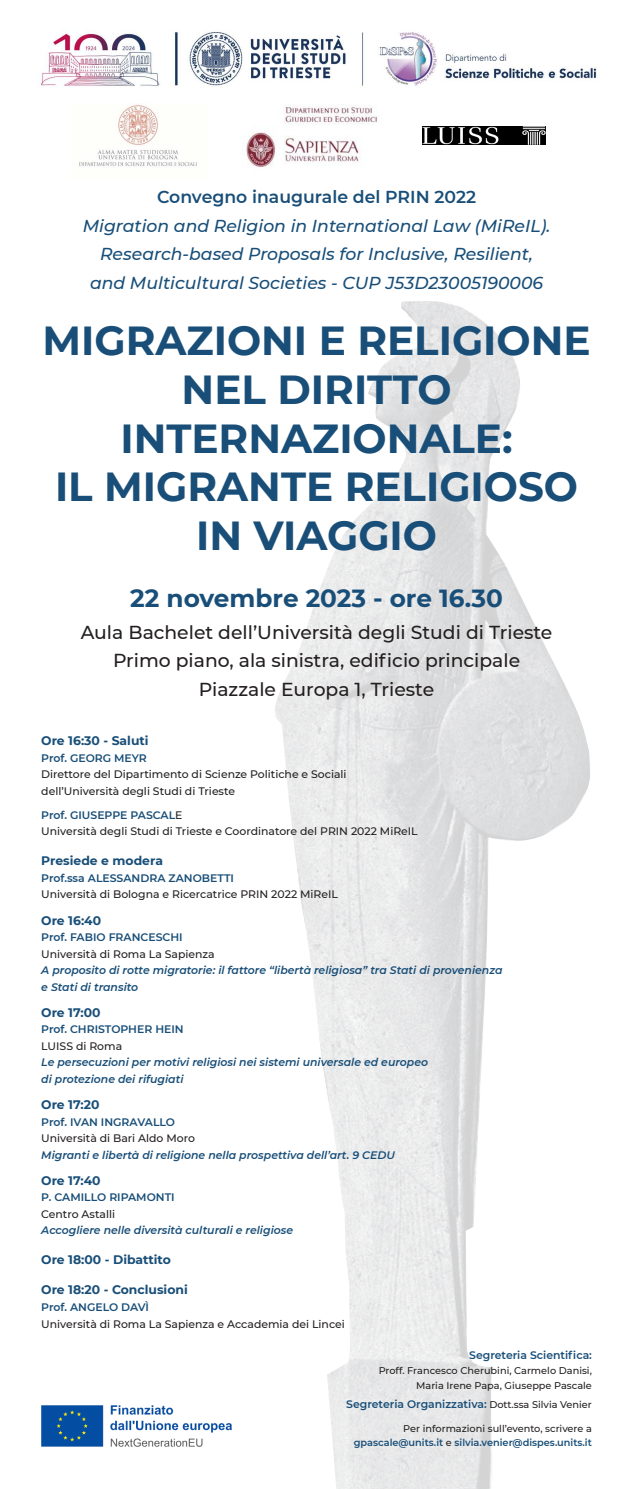
<style>
.page{position:relative;width:638px;height:1489px;background:#fff}
.page>*{position:absolute;margin:0;border:0;box-sizing:border-box;transform-origin:0 0}
.t1{font:700 40.5px "Montserrat";color:#184e78}
.t2{font:700 24.75px "Montserrat";color:#184e78}
.t3{font:500 18.75px "Montserrat";color:#231f20}
.t4{font:italic 500 17.25px "Montserrat";color:#184e78}
.t5{font:600 17.25px "Montserrat";color:#184e78}
.t6{font:700 12.38px "Montserrat";color:#184e78}
.t7{font:500 10.88px "Montserrat";color:#231f20}
.t8{font:italic 600 10.88px "Montserrat";color:#184e78}
.t9{font:600 10.88px "Montserrat";color:#184e78}
.t10{font:500 9.75px "Montserrat";color:#231f20}
.t11{font:600 9.75px "Montserrat";color:#184e78}
.s1{font-weight:500;color:#231f20}
.s2{font-weight:500;font-size:9.75px;color:#231f20}
</style>
<div class="page">
<img style="left:275px;top:301px;width:315px;height:1187px">
<img style="left:39px;top:31px;width:558px;height:56px">
<img style="left:79px;top:105px;width:118px;height:61px">
<img style="left:246px;top:104px;width:131px;height:63px">
<img style="left:422px;top:127px;width:123px;height:18px">
<img style="left:41px;top:1405px;width:190px;height:42px">
<p class="t5" style="left:157px;top:187px;width:321px">Convegno inaugurale del PRIN 2022</p>
<p class="t4" style="left:83px;top:215px;width:469px">Migration and Religion in International Law (MiReIL).</p>
<p class="t4" style="left:100px;top:244px;width:434px">Research-based Proposals for Inclusive, Resilient,</p>
<p class="t4" style="left:90px;top:272px;width:455px">and Multicultural Societies - CUP J53D23005190006</p>
<p class="t1" style="left:43px;top:316px;width:550px">MIGRAZIONI E RELIGIONE</p>
<p class="t1" style="left:182px;top:364px;width:271px">NEL DIRITTO</p>
<p class="t1" style="left:120px;top:413px;width:394px">INTERNAZIONALE:</p>
<p class="t1" style="left:55px;top:462px;width:524px">IL MIGRANTE RELIGIOSO</p>
<p class="t1" style="left:196px;top:511px;width:242px">IN VIAGGIO</p>
<p class="t2" style="left:130px;top:583px;width:374px">22 novembre 2023 - ore 16.30</p>
<p class="t3" style="left:81px;top:620px;width:473px">Aula Bachelet dell’Università degli Studi di Trieste</p>
<p class="t3" style="left:113px;top:649px;width:409px">Primo piano, ala sinistra, edificio principale</p>
<p class="t3" style="left:199px;top:677px;width:237px">Piazzale Europa 1, Trieste</p>
<p class="t6" style="left:41px;top:733px;width:109px">Ore 16:30 - Saluti</p>
<p class="t9" style="left:41px;top:751px;width:107px">Prof. GEORG MEYR</p>
<p class="t7" style="left:41px;top:767px;width:307px">Direttore del Dipartimento di Scienze Politiche e Sociali</p>
<p class="t7" style="left:41px;top:784px;width:195px">dell’Università degli Studi di Trieste</p>
<p class="t9" style="left:41px;top:808px;width:143px">Prof. GIUSEPPE PASCAL<span class="s1">E</span></p>
<p class="t7" style="left:41px;top:824px;width:378px">Università degli Studi di Trieste e Coordinatore del PRIN 2022 MiReIL</p>
<p class="t6" style="left:41px;top:853px;width:123px">Presiede e modera</p>
<p class="t9" style="left:41px;top:871px;width:194px">Prof.ssa ALESSANDRA ZANOBETTI</p>
<p class="t7" style="left:41px;top:887px;width:298px">Università di Bologna e Ricercatrice PRIN 2022 MiReIL</p>
<p class="t6" style="left:41px;top:912px;width:61px">Ore 16:40</p>
<p class="t9" style="left:41px;top:930px;width:143px">Prof. FABIO FRANCESCHI</p>
<p class="t7" style="left:41px;top:947px;width:175px">Università di Roma La Sapienza</p>
<p class="t8" style="left:41px;top:963px;width:463px">A proposito di rotte migratorie: il fattore “libertà religiosa” tra Stati di provenienza</p>
<p class="t8" style="left:41px;top:980px;width:98px">e Stati di transito</p>
<p class="t6" style="left:41px;top:1004px;width:61px">Ore 17:00</p>
<p class="t9" style="left:41px;top:1022px;width:144px">Prof. CHRISTOPHER HEIN</p>
<p class="t7" style="left:41px;top:1039px;width:82px">LUISS di Roma</p>
<p class="t8" style="left:41px;top:1055px;width:388px">Le persecuzioni per motivi religiosi nei sistemi universale ed europeo</p>
<p class="t8" style="left:41px;top:1072px;width:144px">di protezione dei rifugiati</p>
<p class="t6" style="left:41px;top:1097px;width:60px">Ore 17:20</p>
<p class="t9" style="left:41px;top:1115px;width:135px">Prof. IVAN INGRAVALLO</p>
<p class="t7" style="left:41px;top:1131px;width:155px">Università di Bari Aldo Moro</p>
<p class="t8" style="left:41px;top:1148px;width:355px">Migranti e libertà di religione nella prospettiva dell’art. 9 CEDU</p>
<p class="t6" style="left:41px;top:1172px;width:61px">Ore 17:40</p>
<p class="t9" style="left:41px;top:1190px;width:135px">P. CAMILLO RIPAMONTI</p>
<p class="t7" style="left:41px;top:1207px;width:75px">Centro Astalli</p>
<p class="t8" style="left:41px;top:1223px;width:253px">Accogliere nelle diversità culturali e religiose</p>
<p class="t6" style="left:41px;top:1252px;width:131px">Ore 18:00 - Dibattito</p>
<p class="t6" style="left:41px;top:1282px;width:148px">Ore 18:20 - Conclusioni</p>
<p class="t9" style="left:41px;top:1300px;width:109px">Prof. ANGELO DAVÌ</p>
<p class="t7" style="left:41px;top:1316px;width:305px">Università di Roma La Sapienza e Accademia dei Lincei</p>
<p class="t9" style="left:469px;top:1348px;width:124px">Segreteria Scientifica:</p>
<p class="t10" style="left:379px;top:1364px;width:215px">Proff. Francesco Cherubini, Carmelo Danisi,</p>
<p class="t10" style="left:416px;top:1378px;width:177px">Maria Irene Papa, Giuseppe Pascale</p>
<p class="t9" style="left:346px;top:1396px;width:247px">Segreteria Organizzativa: <span class="s2">Dott.ssa Silvia Venier</span></p>
<p class="t10" style="left:403px;top:1422px;width:190px">Per informazioni sull’evento, scrivere a</p>
<p class="t11" style="left:354px;top:1436px;width:240px">gpascale@units.it <span class="s1">e</span> silvia.venier@dispes.units.it</p>
</div>
